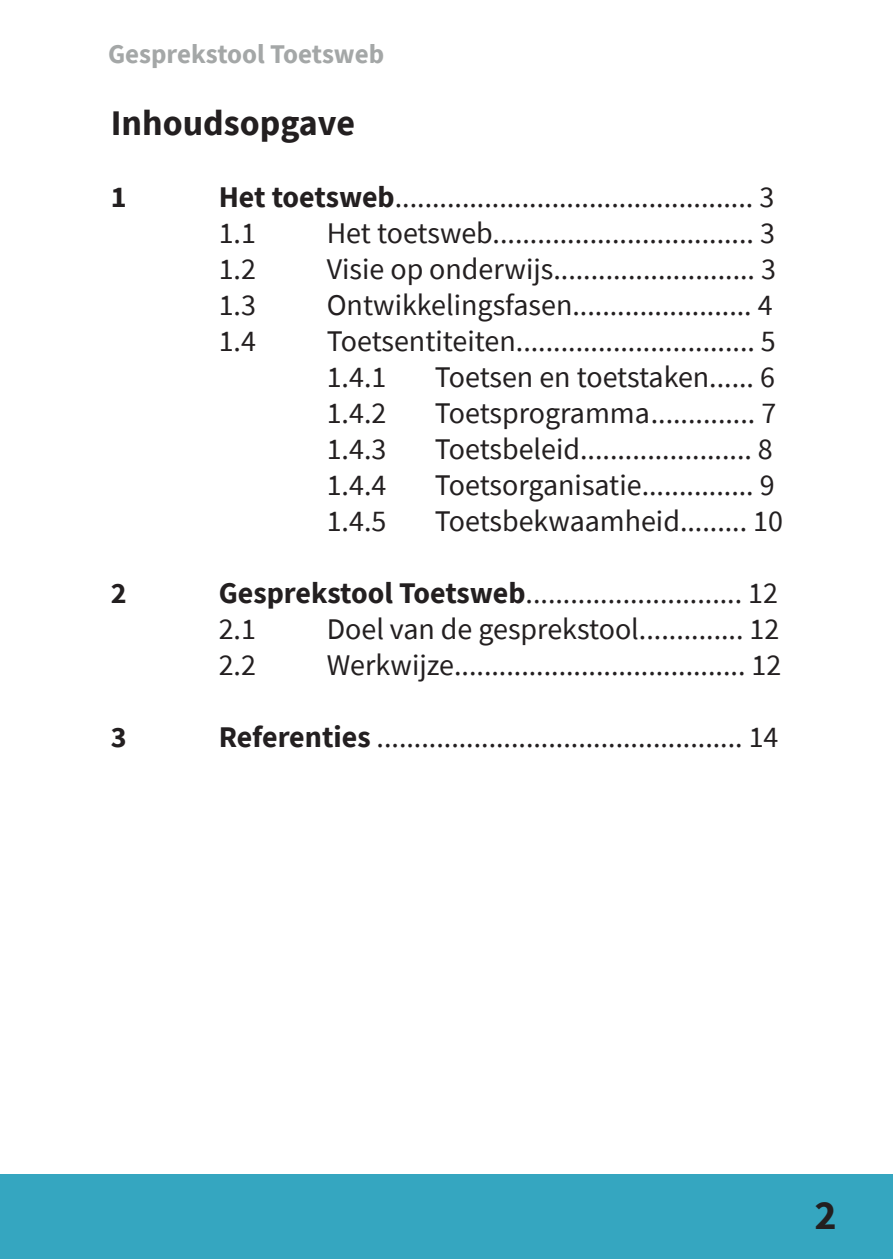
<style>
.page{position:relative;width:893px;height:1259px;background:#fff}
.page>*{position:absolute;margin:0;border:0;box-sizing:border-box;transform-origin:0 0}
.t1{font:700 42px "Source Sans Pro";color:#231f20}
.t2{font:700 36px "Source Sans Pro";color:#231f20}
.t3{font:30px "Source Sans Pro";color:#231f20}
.t4{font:700 30px "Source Sans Pro";color:#231f20}
.t5{font:700 27px "Source Sans Pro";color:#a4a7a7}
.s1{font-weight:700}
</style>
<div class="page">
<div style="left:0;top:1174px;width:893px;height:85px;background:#35a6c0"></div>
<p class="t5" style="left:108px;top:36px;width:278px">Gesprekstool Toetsweb</p>
<p class="t2" style="left:111px;top:99px;width:246px">Inhoudsopgave</p>
<p class="t4" style="left:111px;top:177px;width:17px">1</p>
<p class="t3" style="left:219px;top:178px;width:557px"><span class="s1">Het toetsweb</span>................................................ 3</p>
<p class="t3" style="left:219px;top:214px;width:39px">1.1</p>
<p class="t3" style="left:327px;top:214px;width:450px">Het toetsweb................................... 3</p>
<p class="t3" style="left:219px;top:250px;width:39px">1.2</p>
<p class="t3" style="left:327px;top:250px;width:451px">Visie op onderwijs........................... 3</p>
<p class="t3" style="left:219px;top:286px;width:39px">1.3</p>
<p class="t3" style="left:327px;top:286px;width:447px">Ontwikkelingsfasen........................ 4</p>
<p class="t3" style="left:219px;top:322px;width:39px">1.4</p>
<p class="t3" style="left:327px;top:322px;width:451px">Toetsentiteiten................................ 5</p>
<p class="t3" style="left:327px;top:358px;width:61px">1.4.1</p>
<p class="t3" style="left:435px;top:358px;width:342px">Toetsen en toetstaken...... 6</p>
<p class="t3" style="left:327px;top:394px;width:61px">1.4.2</p>
<p class="t3" style="left:435px;top:394px;width:343px">Toetsprogramma.............. 7</p>
<p class="t3" style="left:327px;top:430px;width:61px">1.4.3</p>
<p class="t3" style="left:435px;top:430px;width:340px">Toetsbeleid....................... 8</p>
<p class="t3" style="left:327px;top:466px;width:61px">1.4.4</p>
<p class="t3" style="left:435px;top:466px;width:341px">Toetsorganisatie............... 9</p>
<p class="t3" style="left:327px;top:502px;width:61px">1.4.5</p>
<p class="t3" style="left:435px;top:502px;width:350px">Toetsbekwaamheid......... 10</p>
<p class="t4" style="left:111px;top:573px;width:17px">2</p>
<p class="t3" style="left:219px;top:574px;width:561px"><span class="s1">Gesprekstool Toetsweb</span>............................. 12</p>
<p class="t3" style="left:219px;top:610px;width:39px">2.1</p>
<p class="t3" style="left:327px;top:610px;width:454px">Doel van de gesprekstool.............. 12</p>
<p class="t3" style="left:219px;top:646px;width:39px">2.2</p>
<p class="t3" style="left:327px;top:646px;width:456px">Werkwijze....................................... 12</p>
<p class="t4" style="left:111px;top:717px;width:17px">3</p>
<p class="t3" style="left:219px;top:718px;width:561px"><span class="s1">Referenties</span> ................................................. 14</p>
<p class="t1" style="left:814px;top:1186px;width:24px">2</p>
</div>
